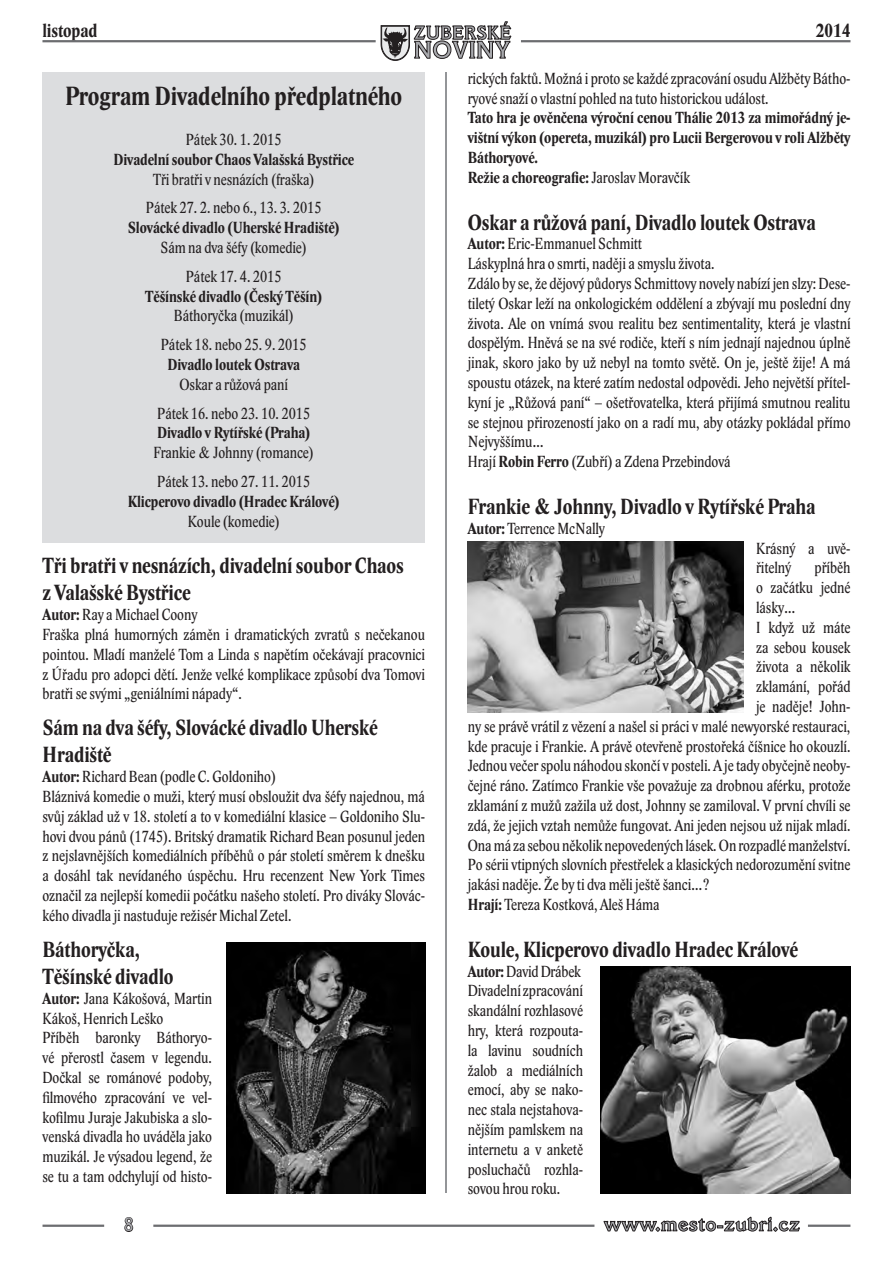
<style>
.page{position:relative;width:893px;height:1263px;background:#fff}
.page>*{position:absolute;margin:0;border:0;box-sizing:border-box;transform-origin:0 0}
.t1{font:700 27px "Lido STF Cond";color:#231f20}
.t2{font:700 23.55px "Veracruz CE";letter-spacing:.05em;color:#a8a9ad}
.t3{font:700 22.5px/27px "Lido STF Cond";color:#231f20}
.t4{font:700 19.5px "Lido STF Cond";color:#231f20}
.t5{font:18.75px "Veracruz CE";color:#a8a9ad}
.t6{font:700 18.3px "Veracruz CE";letter-spacing:.05em;color:#a8a9ad}
.t7{font:16.5px/19.8px "Lido STF Cond";color:#231f20}
.t8{font:700 16.5px/19.8px "Lido STF Cond";color:#231f20}
.s1{font-weight:700}
.s2{font-weight:400}
</style>
<div class="page">
<div style="left:42px;top:72px;width:383px;height:470px;background:#dcdddf"></div>
<img style="left:226px;top:942px;width:199px;height:251px">
<img style="left:468px;top:541px;width:275px;height:171px">
<img style="left:600px;top:966px;width:250px;height:227px">
<hr style="left:446px;top:72px;width:1px;height:1121px;background:#939598">
<svg style="left:124px;top:1217px;width:10px;height:15px"></svg>
<svg style="left:603px;top:1216px;width:197px;height:16px"></svg>
<hr style="left:153px;top:1224px;width:441px;height:3px;background:#6c6d70">
<hr style="left:43px;top:1224px;width:61px;height:3px;background:#6c6d70">
<hr style="left:808px;top:1224px;width:42px;height:3px;background:#6c6d70">
<svg style="left:381px;top:21px;width:130px;height:39px"></svg>
<hr style="left:42px;top:40px;width:334px;height:2px;background:#6c6d70">
<hr style="left:521px;top:40px;width:329px;height:2px;background:#6c6d70">
<p class="t4" style="left:43px;top:20px;width:56px">listopad</p>
<p class="t6" style="left:414px;top:22px;width:98px">ZUBERSKÉ</p>
<h2 class="t2" style="left:414px;top:35px;width:97px">NOVINY</h2>
<p class="t4" style="left:816px;top:20px;width:36px">2014</p>
<h1 class="t1" style="left:65px;top:82px;width:338px">Program Divadelního předplatného</h1>
<p class="t7" style="left:186px;top:130px;width:97px">Pátek 30. 1. 2015</p>
<p class="t8" style="left:113px;top:150px;width:242px">Divadelní soubor Chaos Valašská Bystřice</p>
<p class="t7" style="left:146px;top:165px;width:177px;line-height:28.8px;text-align:center">Tři bratři v nesnázích (fraška)<br>Pátek 27. 2. nebo 6., 13. 3. 2015</p>
<p class="t8" style="left:128px;top:218px;width:213px">Slovácké divadlo (Uherské Hradiště)</p>
<p class="t7" style="left:161px;top:233px;width:148px;line-height:28.8px;text-align:center">Sám na dva šéfy (komedie)<br>Pátek 17. 4. 2015</p>
<p class="t8" style="left:145px;top:286px;width:179px">Těšínské divadlo (Český Těšín)</p>
<p class="t7" style="left:161px;top:302px;width:147px;line-height:28.8px;text-align:center">Báthoryčka (muzikál)<br>Pátek 18. nebo 25. 9. 2015</p>
<p class="t8" style="left:167px;top:355px;width:134px">Divadlo loutek Ostrava</p>
<p class="t7" style="left:157px;top:370px;width:154px;line-height:28.8px;text-align:center">Oskar arůžová paní<br>Pátek 16. nebo 23. 10. 2015</p>
<p class="t8" style="left:157px;top:423px;width:155px">Divadlo v Rytířské (Praha)</p>
<p class="t7" style="left:154px;top:439px;width:162px;line-height:28.8px">Frankie &amp; Johnny (romance)<br>Pátek 13. nebo 27. 11. 2015</p>
<p class="t8" style="left:128px;top:492px;width:213px">Klicperovo divadlo (Hradec Králové)</p>
<p class="t7" style="left:188px;top:511px;width:94px">Koule (komedie)</p>
<h3 class="t3" style="left:42px;top:553px;width:363px">Tři bratři v nesnázích, divadelní soubor Chaos z Valašské Bystřice</h3>
<p class="t7" style="left:42px;top:605px;width:384px"><span class="s1">Autor:</span> Ray a Michael Coony<br>Fraška plná humorných záměn i dramatických zvratů s nečekanou pointou. Mladí manželé Tom a Linda s napětím očekávají pracovnici z Úřadu pro adopci dětí. Jenže velké komplikace způsobí dva Tomovi bratři se svými „geniálními nápady“.</p>
<h3 class="t3" style="left:42px;top:715px;width:337px">Sám na dva šéfy, Slovácké divadlo Uherské<br>Hradiště</h3>
<p class="t7" style="left:42px;top:767px;width:384px"><span class="s1">Autor:</span> Richard Bean (podle C. Goldoniho)<br>Bláznivá komedie o muži, který musí obsloužit dva šéfy najednou, má svůj základ už v 18. století a to v komediální klasice – Goldoniho Slu&shy;hovi dvou pánů (1745). Britský dramatik Richard Bean posunul jeden z nejslavnějších komediálních příběhů o pár století směrem k dnešku a dosáhl tak nevídaného úspěchu. Hru recenzent New York Times označil za nejlepší komedii počátku našeho století. Pro diváky Slovác&shy;kého divadla ji nastuduje režisér Michal Zetel.</p>
<h3 class="t3" style="left:42px;top:936px;width:133px">Báthoryčka,<br>Těšínské divadlo</h3>
<p class="t7" style="left:42px;top:988px;width:171px"><span class="s1">Autor:</span> Jana Kákošová, Martin<br>Kákoš, Henrich Leško<br>Příběh baronky Báthoryo&shy;vé přerostl časem v legendu.<br>Dočkal se románové podoby, filmového zpracování ve vel&shy;kofilmu Juraje Jakubiska a slo&shy;venská divadla ho uváděla jako muzikál. Je výsadou legend, že se tu a tam odchylují od histo-</p>
<p class="t5" style="left:124px;top:1213px;width:11px">8</p>
<p class="t7" style="left:468px;top:69px;width:384px">rických faktů. Možná i proto se každé zpracování osudu Alžběty Bátho&shy;ryové snaží o vlastní pohled na tuto historickou událost.</p>
<p class="t8" style="left:468px;top:108px;width:384px">Tato hra je ověnčena výroční cenou Thálie 2013 za mimořádný je&shy;vištní výkon (opereta, muzikál) pro Lucii Bergerovou v roli Alžběty Báthoryové.<br>Režie a choreografie: <span class="s2">Jaroslav Moravčík</span></p>
<h3 class="t3" style="left:468px;top:209px;width:349px">Oskar a růžová paní, Divadlo loutek Ostrava</h3>
<p class="t7" style="left:468px;top:234px;width:384px"><span class="s1">Autor:</span> Eric-Emmanuel Schmitt<br>Láskyplná hra o smrti, naději asmyslu života.<br>Zdálo by se, že dějový půdorys Schmittovy novely nabízí jen slzy: Dese&shy;tiletý Oskar leží na onkologickém oddělení a zbývají mu poslední dny života. Ale on vnímá svou realitu bez sentimentality, která je vlastní dospělým. Hněvá se na své rodiče, kteří s ním jednají najednou úplně jinak, skoro jako by už nebyl na tomto světě. On je, ještě žije! A má spoustu otázek, na které zatím nedostal odpovědi. Jeho největší přítel&shy;kyní je „Růžová paní“ – ošetřovatelka, která přijímá smutnou realitu se stejnou přirozeností jako on a radí mu, aby otázky pokládal přímo Nejvyššímu…<br>Hrají <span class="s1">Robin Ferro</span> (Zubří) a Zdena Przebindová</p>
<h3 class="t3" style="left:468px;top:493px;width:349px">Frankie &amp; Johnny, Divadlo v Rytířské Praha</h3>
<p class="t7" style="left:468px;top:519px;width:139px"><span class="s1">Autor:</span> Terrence McNally</p>
<p class="t7" style="left:756px;top:538px;width:96px">Krásný a uvě&shy;řitelný</p>
<p class="t7" style="left:815px;top:558px;width:37px">příběh</p>
<p class="t7" style="left:756px;top:578px;width:96px">o začátku jedné</p>
<p class="t7" style="left:756px;top:598px;width:41px">lásky…</p>
<p class="t7" style="left:756px;top:618px;width:96px">I když už máte</p>
<p class="t7" style="left:756px;top:637px;width:96px">za sebou kousek</p>
<p class="t7" style="left:756px;top:657px;width:96px">života a několik</p>
<p class="t7" style="left:756px;top:677px;width:96px">zklamání, pořád</p>
<p class="t7" style="left:756px;top:697px;width:96px">je naděje! John-</p>
<p class="t7" style="left:468px;top:717px;width:384px">ny se právě vrátil z vězení a našel si práci v malé newyorské restauraci,</p>
<p class="t7" style="left:468px;top:736px;width:384px">kde pracuje i Frankie. A právě otevřeně prostořeká číšnice ho okouzlí.</p>
<p class="t7" style="left:468px;top:756px;width:384px">Jednou večer spolu náhodou skončí v posteli. A je tady obyčejně neoby-</p>
<p class="t7" style="left:468px;top:776px;width:384px">čejné ráno. Zatímco Frankie vše považuje za drobnou aférku, protože</p>
<p class="t7" style="left:468px;top:796px;width:384px">zklamání z mužů zažila už dost, Johnny se zamiloval. V první chvíli se</p>
<p class="t7" style="left:468px;top:816px;width:384px">zdá, že jejich vztah nemůže fungovat. Ani jeden nejsou už nijak mladí.</p>
<p class="t7" style="left:468px;top:835px;width:384px">Ona má za sebou několik nepovedených lásek. On rozpadlé manželství.</p>
<p class="t7" style="left:468px;top:855px;width:384px">Po sérii vtipných slovních přestřelek a klasických nedorozumění svitne</p>
<p class="t7" style="left:468px;top:875px;width:243px">jakási naděje. Že by ti dva měli ještě šanci…?</p>
<p class="t7" style="left:468px;top:895px;width:193px"><span class="s1">Hrají:</span> Tereza Kostková, Aleš Háma</p>
<h3 class="t3" style="left:468px;top:936px;width:332px">Koule, Klicperovo divadlo Hradec Králové</h3>
<p class="t7" style="left:468px;top:961px;width:117px"><span class="s1">Autor:</span> David Drábek<br>Divadelní zpracování skandální rozhlasové hry, která rozpouta&shy;la lavinu soudních žalob a mediálních emocí, aby se nako&shy;nec stala nejstahova&shy;nějším pamlskem na internetu a v anketě posluchačů rozhla&shy;sovou hrou roku.</p>
</div>
